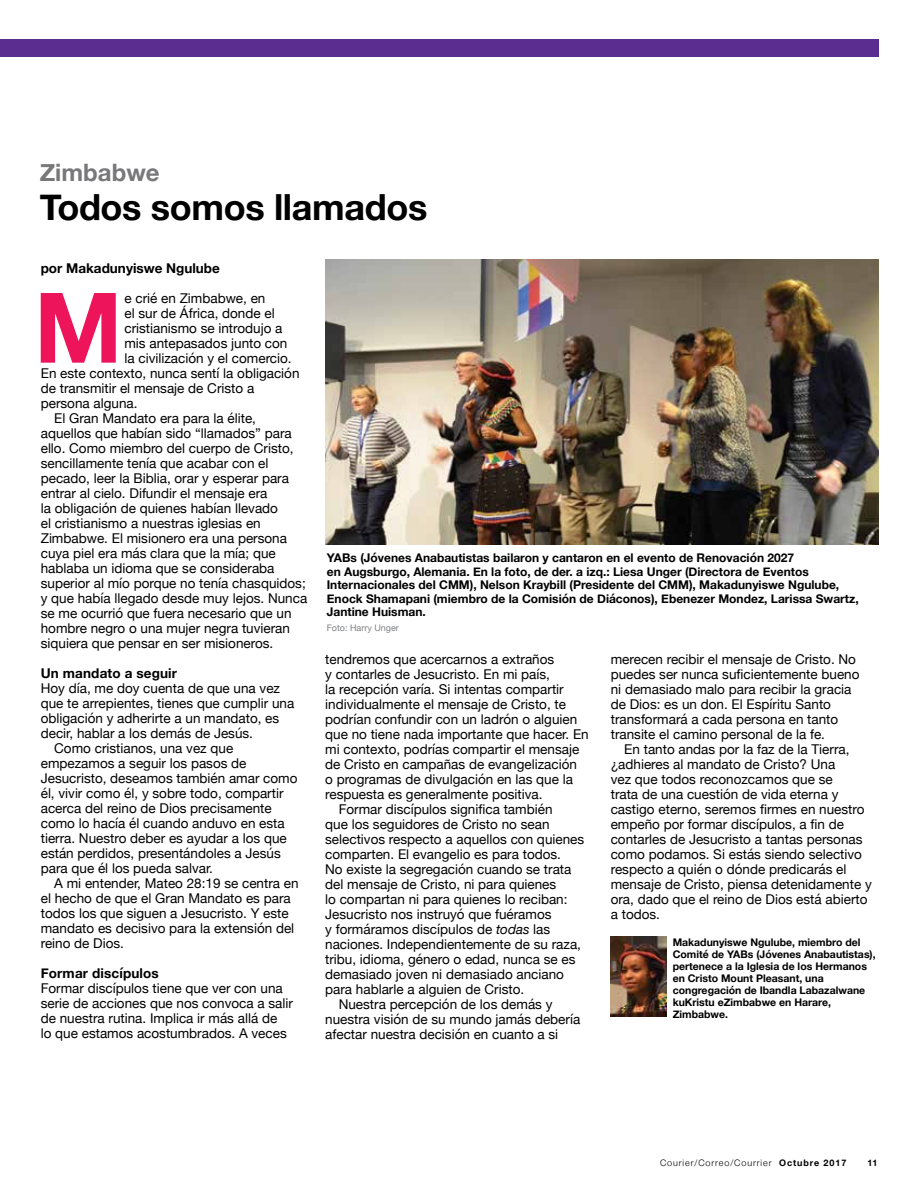
<style>
.page{position:relative;width:918px;height:1188px;background:#fff}
.page>*{position:absolute;margin:0;border:0;box-sizing:border-box;transform-origin:0 0}
.t1{font:700 97.5px "Helvetica Neue";color:#ed145b}
.t2{font:700 36px "Helvetica Neue";letter-spacing:-.01em;color:#000}
.t3{font:700 24px "Helvetica Neue";color:#78787a}
.t4{font:13.5px/15px "Helvetica Neue";color:#000}
.t5{font:700 13.5px "Helvetica Neue";letter-spacing:.01em;color:#000}
.t6{font:700 12px/13.5px "Helvetica Neue";color:#000}
.t7{font:700 10.5px/12px "Helvetica Neue";color:#000}
.t8{font:300 9px "Helvetica Neue";letter-spacing:.1em;color:#000}
.t9{font:9px "Helvetica Neue";color:#808285}
.t10{font:700 9px "Helvetica Neue";color:#000}
.s1{font-style:italic}
.s2{font-weight:700}
</style>
<div class="page">
<img style="left:611px;top:937px;width:55px;height:80px">
<div style="left:0;top:40px;width:878px;height:17px;background:#5c2d91"></div>
<img style="left:325px;top:259px;width:553px;height:285px">
<h3 class="t3" style="left:40px;top:154px;width:121px">Zimbabwe</h3>
<h2 class="t2" style="left:40px;top:179px;width:389px">Todos somos llamados</h2>
<p class="t5" style="left:41px;top:257px;width:181px">por Makadunyiswe Ngulube</p>
<h1 class="t1" style="left:34px;top:251px;width:90px">M</h1>
<p class="t4" style="left:124px;top:291px;width:143px">e crié en Zimbabwe, en</p>
<p class="t4" style="left:124px;top:306px;width:152px">el sur de África, donde el</p>
<p class="t4" style="left:124px;top:321px;width:160px">cristianismo se introdujo a</p>
<p class="t4" style="left:124px;top:336px;width:165px">mis antepasados junto con</p>
<p class="t4" style="left:124px;top:351px;width:169px">la civilización y el comercio.</p>
<p class="t4" style="left:41px;top:366px;width:260px">En este contexto, nunca sentí la obligación</p>
<p class="t4" style="left:41px;top:381px;width:215px">de transmitir el mensaje de Cristo a</p>
<p class="t4" style="left:41px;top:396px;width:98px">persona alguna.</p>
<p class="t4" style="left:54px;top:411px;width:203px">El Gran Mandato era para la élite,</p>
<p class="t4" style="left:41px;top:426px;width:253px">aquellos que habían sido “llamados” para</p>
<p class="t4" style="left:41px;top:441px;width:254px">ello. Como miembro del cuerpo de Cristo,</p>
<p class="t4" style="left:41px;top:456px;width:229px">sencillamente tenía que acabar con el</p>
<p class="t4" style="left:41px;top:471px;width:250px">pecado, leer la Biblia, orar y esperar para</p>
<p class="t4" style="left:41px;top:486px;width:228px">entrar al cielo. Difundir el mensaje era</p>
<p class="t4" style="left:41px;top:501px;width:239px">la obligación de quienes habían llevado</p>
<p class="t4" style="left:41px;top:516px;width:222px">el cristianismo a nuestras iglesias en</p>
<p class="t4" style="left:41px;top:531px;width:248px">Zimbabwe. El misionero era una persona</p>
<p class="t4" style="left:41px;top:546px;width:237px">cuya piel era más clara que la mía; que</p>
<p class="t4" style="left:41px;top:561px;width:235px">hablaba un idioma que se consideraba</p>
<p class="t4" style="left:41px;top:576px;width:267px">superior al mío porque no tenía chasquidos;</p>
<p class="t4" style="left:41px;top:591px;width:268px">y que había llegado desde muy lejos. Nunca</p>
<p class="t4" style="left:41px;top:606px;width:252px">se me ocurrió que fuera necesario que un</p>
<p class="t4" style="left:41px;top:621px;width:251px">hombre negro o una mujer negra tuvieran</p>
<p class="t4" style="left:41px;top:636px;width:234px">siquiera que pensar en ser misioneros.</p>
<p class="t5" style="left:41px;top:662px;width:138px">Un mandato a seguir</p>
<p class="t4" style="left:41px;top:681px;width:241px">Hoy día, me doy cuenta de que una vez</p>
<p class="t4" style="left:41px;top:696px;width:255px">que te arrepientes, tienes que cumplir una</p>
<p class="t4" style="left:41px;top:711px;width:240px">obligación y adherirte a un mandato, es</p>
<p class="t4" style="left:41px;top:726px;width:214px">decir, hablar a los demás de Jesús.</p>
<p class="t4" style="left:54px;top:741px;width:181px">Como cristianos, una vez que</p>
<p class="t4" style="left:41px;top:756px;width:207px">empezamos a seguir los pasos de</p>
<p class="t4" style="left:41px;top:771px;width:258px">Jesucristo, deseamos también amar como</p>
<p class="t4" style="left:41px;top:786px;width:244px">él, vivir como él, y sobre todo, compartir</p>
<p class="t4" style="left:41px;top:801px;width:233px">acerca del reino de Dios precisamente</p>
<p class="t4" style="left:41px;top:816px;width:246px">como lo hacía él cuando anduvo en esta</p>
<p class="t4" style="left:41px;top:831px;width:248px">tierra. Nuestro deber es ayudar a los que</p>
<p class="t4" style="left:41px;top:846px;width:242px">están perdidos, presentándoles a Jesús</p>
<p class="t4" style="left:41px;top:861px;width:174px">para que él los pueda salvar.</p>
<p class="t4" style="left:54px;top:876px;width:246px">A mi entender, Mateo 28:19 se centra en</p>
<p class="t4" style="left:41px;top:891px;width:252px">el hecho de que el Gran Mandato es para</p>
<p class="t4" style="left:41px;top:906px;width:250px">todos los que siguen a Jesucristo. Y este</p>
<p class="t4" style="left:41px;top:921px;width:255px">mandato es decisivo para la extensión del</p>
<p class="t4" style="left:41px;top:936px;width:85px">reino de Dios.</p>
<p class="t5" style="left:41px;top:962px;width:120px">Formar discípulos</p>
<p class="t4" style="left:41px;top:981px;width:254px">Formar discípulos tiene que ver con una serie de acciones que nos convoca a salir de nuestra rutina. Implica ir más allá de<br>lo que estamos acostumbrados. A veces</p>
<p class="t6" style="left:327px;top:552px;width:533px">YABs (Jóvenes Anabautistas bailaron y cantaron en el evento de Renovación 2027<br>en Augsburgo, Alemania. En la foto, de der. a izq.: Liesa Unger (Directora de Eventos Internacionales del CMM), Nelson Kraybill (Presidente del CMM), Makadunyiswe Ngulube, Enock Shamapani (miembro de la Comisión de Diáconos), Ebenezer Mondez, Larissa Swartz, Jantine Huisman.</p>
<p class="t9" style="left:327px;top:622px;width:74px">Foto: Harry Unger</p>
<p class="t4" style="left:325px;top:652px;width:231px">tendremos que acercarnos a extraños</p>
<p class="t4" style="left:325px;top:667px;width:226px">y contarles de Jesucristo. En mi país,</p>
<p class="t4" style="left:325px;top:682px;width:240px">la recepción varía. Si intentas compartir</p>
<p class="t4" style="left:325px;top:697px;width:242px">individualmente el mensaje de Cristo, te</p>
<p class="t4" style="left:325px;top:712px;width:254px">podrían confundir con un ladrón o alguien</p>
<p class="t4" style="left:325px;top:727px;width:265px">que no tiene nada importante que hacer. En</p>
<p class="t4" style="left:325px;top:742px;width:256px">mi contexto, podrías compartir el mensaje</p>
<p class="t4" style="left:325px;top:757px;width:253px">de Cristo en campañas de evangelización</p>
<p class="t4" style="left:325px;top:772px;width:249px">o programas de divulgación en las que la</p>
<p class="t4" style="left:325px;top:787px;width:219px">respuesta es generalmente positiva.</p>
<p class="t4" style="left:339px;top:802px;width:215px">Formar discípulos significa también</p>
<p class="t4" style="left:325px;top:817px;width:226px">que los seguidores de Cristo no sean</p>
<p class="t4" style="left:325px;top:832px;width:261px">selectivos respecto a aquellos con quienes</p>
<p class="t4" style="left:325px;top:847px;width:237px">comparten. El evangelio es para todos.</p>
<p class="t4" style="left:325px;top:862px;width:248px">No existe la segregación cuando se trata</p>
<p class="t4" style="left:325px;top:877px;width:233px">del mensaje de Cristo, ni para quienes</p>
<p class="t4" style="left:325px;top:892px;width:244px">lo compartan ni para quienes lo reciban:</p>
<p class="t4" style="left:325px;top:907px;width:228px">Jesucristo nos instruyó que fuéramos</p>
<p class="t4" style="left:325px;top:922px;width:227px">y formáramos discípulos de <span class="s1">todas</span> las</p>
<p class="t4" style="left:325px;top:937px;width:257px">naciones. Independientemente de su raza,</p>
<p class="t4" style="left:325px;top:952px;width:252px">tribu, idioma, género o edad, nunca se es</p>
<p class="t4" style="left:325px;top:967px;width:240px">demasiado joven ni demasiado anciano</p>
<p class="t4" style="left:325px;top:982px;width:201px">para hablarle a alguien de Cristo.</p>
<p class="t4" style="left:339px;top:997px;width:215px">Nuestra percepción de los demás y</p>
<p class="t4" style="left:325px;top:1012px;width:257px">nuestra visión de su mundo jamás debería</p>
<p class="t4" style="left:325px;top:1027px;width:235px">afectar nuestra decisión en cuanto a si</p>
<p class="t4" style="left:611px;top:652px;width:250px">merecen recibir el mensaje de Cristo. No puedes ser nunca suficientemente bueno ni demasiado malo para recibir la gracia de Dios: es un don. El Espíritu Santo transformará a cada persona en tanto transite el camino personal de la fe.</p>
<p class="t4" style="left:611px;top:742px;width:263px;text-indent:14px">En tanto andas por la faz de la Tierra, ¿adhieres al mandato de Cristo? Una<br>vez que todos reconozcamos que se<br>trata de una cuestión de vida eterna y castigo eterno, seremos firmes en nuestro empeño por formar discípulos, a fin de contarles de Jesucristo a tantas personas como podamos. Si estás siendo selectivo respecto a quién o dónde predicarás el mensaje de Cristo, piensa detenidamente y ora, dado que el reino de Dios está abierto a todos.</p>
<p class="t7" style="left:673px;top:936px;width:204px">Makadunyiswe Ngulube, miembro del<br>Comité de YABs (Jóvenes Anabautistas), pertenece a la Iglesia de los Hermanos en Cristo Mount Pleasant, una congregación de Ibandla Labazalwane kuKristu eZimbabwe en Harare,<br>Zimbabwe.</p>
<p class="t8" style="left:660px;top:1156px;width:188px">Courier/Correo/Courrier <span class="s2">Octubre 2017</span></p>
<p class="t10" style="left:867px;top:1156px;width:12px">11</p>
</div>
